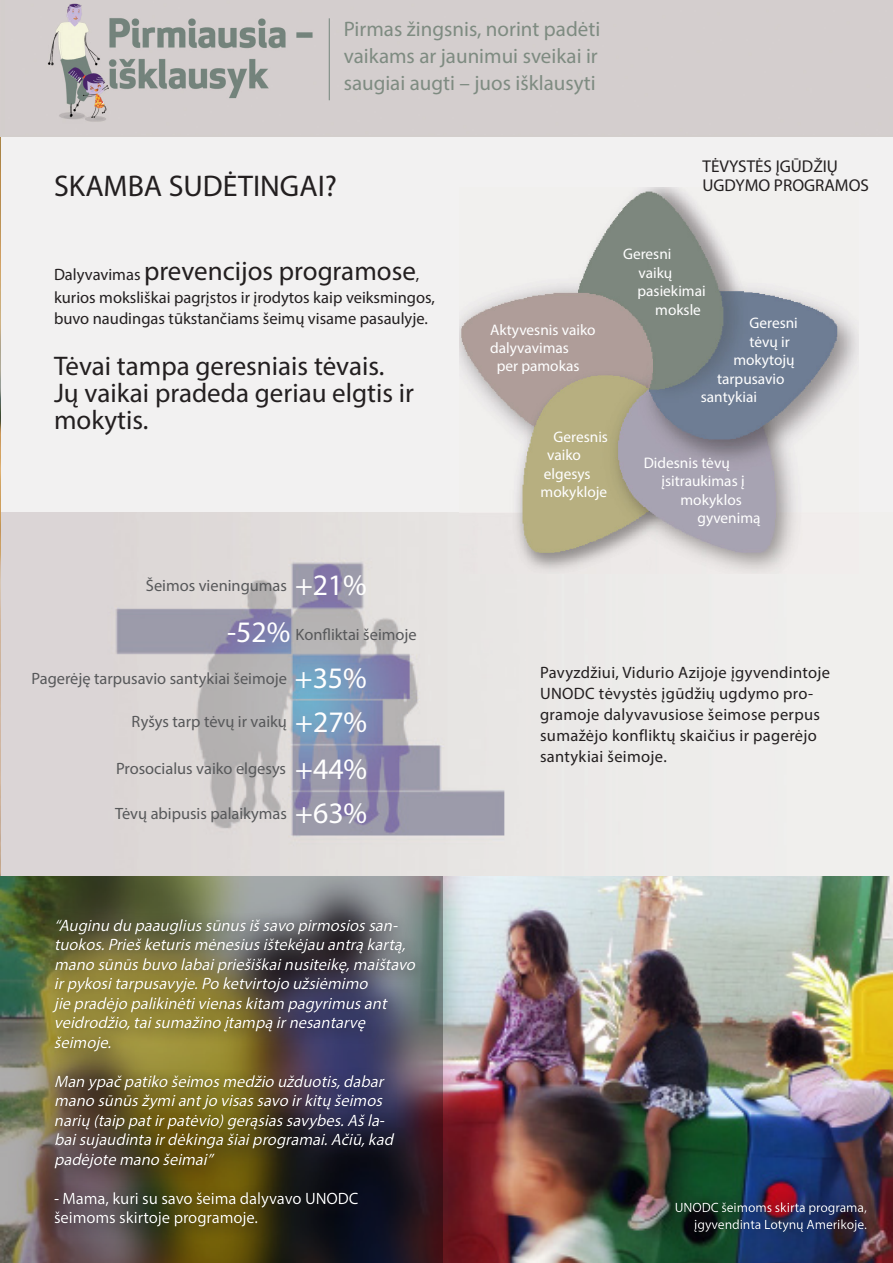
<style>
.page{position:relative;width:893px;height:1263px;background:#fff}
.page>*{position:absolute;margin:0;border:0;box-sizing:border-box;transform-origin:0 0}
.t1{font:30px "Myriad Pro";color:#231f20}
.t2{font:29.85px "Myriad Pro";color:#fff}
.t3{font:27px/27px "Myriad Pro";color:#231f20}
.t4{font:21px "Myriad Pro";color:#7e8b81}
.t5{font:17.1px "Myriad Pro";color:#231f20}
.t6{font:italic 16.5px/19.5px "Myriad Pro";color:#fff}
.t7{font:16.5px/21px "Myriad Pro";letter-spacing:.02em;color:#231f20}
.t8{font:16.5px/21px "Myriad Pro";color:#231f20}
.t9{font:16.5px/19.5px "Myriad Pro";color:#fff}
.t10{font:16.35px "Myriad Pro";color:#57585a}
.t11{font:15.3px "Myriad Pro";color:#fff}
.t12{font:13.5px/16.2px "Myriad Pro";color:#fff;text-align:right}
.s1{font-size:16.5px}
</style>
<div class="page">
<div style="left:0;top:43px;width:893px;height:1220px;background:#f2f1f1"></div>
<img style="left:1px;top:512px;width:892px;height:751px">
<img style="left:460px;top:188px;width:398px;height:385px">
<img style="left:0;top:136px;width:1px;height:740px">
<img style="left:0;top:876px;width:442px;height:387px">
<div style="left:44px;top:910px;width:387px;height:333px;background:#231f20;opacity:.75"></div>
<div style="left:49px;top:913px;width:388px;height:339px;background:#fff;opacity:.75"></div>
<div style="left:662px;top:1189px;width:217px;height:55px;background:#231f20;opacity:.75"></div>
<div style="left:648px;top:1198px;width:235px;height:60px;background:#fff;opacity:.75"></div>
<img style="left:0;top:0;width:1px;height:135px">
<img style="left:5px;top:0;width:888px;height:135px">
<hr style="left:329px;top:18px;width:1px;height:82px;background:#74857c">
<p class="t4" style="left:344px;top:16px;width:258px">Pirmas žingsnis, norint padėti</p>
<p class="t4" style="left:344px;top:43px;width:256px">vaikams ar jaunimui sveikai ir</p>
<p class="t4" style="left:344px;top:70px;width:253px">saugiai augti – juos išklausyti</p>
<p class="t1" style="left:54px;top:167px;width:285px">SKAMBA SUDĖTINGAI?</p>
<p class="t3" style="left:54px;top:257px;width:367px"><span class="s1">Dalyvavimas</span> prevencijos programose<span class="s1">,</span></p>
<p class="t8" style="left:54px;top:286px;width:382px">kurios moksliškai pagrįstos ir įrodytos kaip veiksmingos, buvo naudingas tūkstančiams šeimų visame pasaulyje.</p>
<p class="t3" style="left:54px;top:352px;width:332px">Tėvai tampa geresniais tėvais.</p>
<p class="t3" style="left:54px;top:379px;width:362px">Jų vaikai pradeda geriau elgtis ir mokytis.</p>
<p class="t5" style="left:702px;top:156px;width:137px">TĖVYSTĖS ĮGŪDŽIŲ</p>
<p class="t5" style="left:702px;top:175px;width:168px">UGDYMO PROGRAMOS</p>
<p class="t11" style="left:490px;top:320px;width:107px">Aktyvesnis vaiko</p>
<p class="t11" style="left:490px;top:338px;width:80px">dalyvavimas</p>
<p class="t11" style="left:497px;top:357px;width:84px">per pamokas</p>
<p class="t11" style="left:554px;top:427px;width:56px">Geresnis</p>
<p class="t11" style="left:547px;top:446px;width:35px">vaiko</p>
<p class="t11" style="left:544px;top:464px;width:48px">elgesys</p>
<p class="t11" style="left:541px;top:483px;width:68px">mokykloje</p>
<p class="t11" style="left:623px;top:245px;width:50px">Geresni</p>
<p class="t11" style="left:638px;top:263px;width:35px">vaikų</p>
<p class="t11" style="left:637px;top:282px;width:70px">pasiekimai</p>
<p class="t11" style="left:655px;top:300px;width:47px">moksle</p>
<p class="t11" style="left:750px;top:314px;width:50px">Geresni</p>
<p class="t11" style="left:750px;top:332px;width:42px">tėvų ir</p>
<p class="t11" style="left:733px;top:351px;width:63px">mokytojų</p>
<p class="t11" style="left:717px;top:369px;width:69px">tarpusavio</p>
<p class="t11" style="left:701px;top:387px;width:58px">santykiai</p>
<p class="t11" style="left:644px;top:453px;width:88px">Didesnis tėvų</p>
<p class="t11" style="left:661px;top:472px;width:85px">įsitraukimas į</p>
<p class="t11" style="left:680px;top:490px;width:63px">mokyklos</p>
<p class="t11" style="left:697px;top:508px;width:65px">gyvenimą</p>
<p class="t10" style="left:146px;top:576px;width:143px">Šeimos vieningumas</p>
<p class="t2" style="left:295px;top:567px;width:73px">+21%</p>
<p class="t2" style="left:227px;top:614px;width:65px">-52%</p>
<p class="t10" style="left:296px;top:624px;width:123px">Konfliktai šeimoje</p>
<p class="t10" style="left:31px;top:668px;width:257px">Pagerėję tarpusavio santykiai šeimoje</p>
<p class="t2" style="left:295px;top:660px;width:73px">+35%</p>
<p class="t10" style="left:132px;top:711px;width:157px">Ryšys tarp tėvų ir vaikų</p>
<p class="t2" style="left:295px;top:704px;width:73px">+27%</p>
<p class="t10" style="left:116px;top:759px;width:171px">Prosocialus vaiko elgesys</p>
<p class="t2" style="left:295px;top:750px;width:73px">+44%</p>
<p class="t10" style="left:115px;top:803px;width:173px">Tėvų abipusis palaikymas</p>
<p class="t2" style="left:295px;top:794px;width:73px">+63%</p>
<p class="t7" style="left:540px;top:662px;width:292px">Pavyzdžiui, Vidurio Azijoje įgyvendintoje UNODC tėvystės įgūdžių ugdymo pro&shy;gramoje dalyvavusiose šeimose perpus sumažėjo konfliktų skaičius ir pagerėjo santykiai šeimoje.</p>
<p class="t6" style="left:54px;top:915px;width:367px">“Auginu du paaugliussūnusišsavo pirmosiossan&shy;tuokos.Priešketurismėnesiusištekėjau antrą kartą, mano sūnūsbuvo labaipriešiškainusiteikę,maištavo irpykositarpusavyje.Po ketvirtojo užsiėmimo<br>jie pradėjo palikinėtivienaskitam pagyrimusant veidrodžio,taisumažino įtampą irnesantarvę šeimoje.</p>
<p class="t6" style="left:54px;top:1071px;width:345px">Man ypačpatiko šeimosmedžio užduotis,dabar mano sūnūsžymiantjo visassavo irkitų šeimos narių (taip patirpatėvio)gerąsiassavybes.Ašla&shy;baisujaudinta irdėkinga šiaiprogramai.Ačiū,kad padėjote mano šeimai”</p>
<p class="t9" style="left:54px;top:1188px;width:306px">- Mama, kuri su savo šeima dalyvavo UNODC šeimoms skirtoje programoje.</p>
<p class="t12" style="left:675px;top:1199px;width:193px">UNODC šeimoms skirta programa, įgyvendinta Lotynų Amerikoje.</p>
</div>
